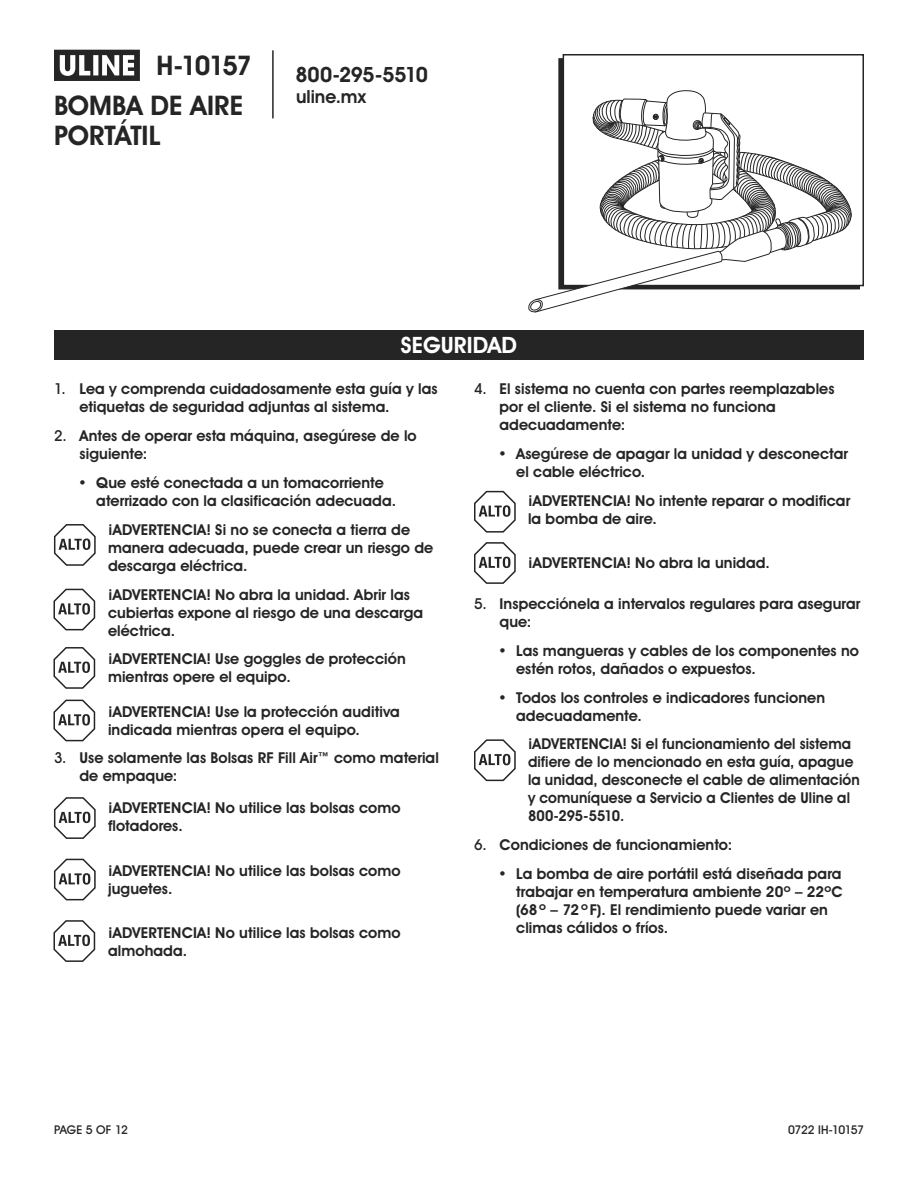
<style>
.page{position:relative;width:918px;height:1188px;background:#fff}
.page>*{position:absolute;margin:0;border:0;box-sizing:border-box;transform-origin:0 0}
.t1{font:700 27px/30px "Uline Two Knine";color:#252525}
.t2{font:700 22.5px "Uline Two Knine";letter-spacing:.005em;color:#fff}
.t3{font:700 21px "Uline Two Knine";letter-spacing:-.02em;color:#252525}
.t4{font:700 18px "Uline Two Knine";color:#252525}
.t5{font:700 15px/18px "Uline Two Knine";letter-spacing:.005em;color:#252525}
.t6{font:700 15px/18px "Uline Two Knine";letter-spacing:.005em;color:#252525;scale:.96 1}
.t7{font:12px "Uline Two Knine";letter-spacing:-.03em;color:#252525}
.s1{font-weight:400}
</style>
<div class="page">
<hr style="left:272px;top:50px;width:2px;height:68px;background:#252525">
<svg style="left:54px;top:50px;width:86px;height:31px"></svg>
<div style="left:54px;top:330px;width:810px;height:30px;background:#252525"></div>
<svg style="left:474px;top:491px;width:42px;height:42px"></svg>
<svg style="left:474px;top:542px;width:42px;height:42px"></svg>
<svg style="left:474px;top:739px;width:42px;height:42px"></svg>
<svg style="left:53px;top:920px;width:42px;height:42px"></svg>
<svg style="left:54px;top:859px;width:42px;height:41px"></svg>
<svg style="left:54px;top:797px;width:42px;height:42px"></svg>
<svg style="left:53px;top:700px;width:42px;height:41px"></svg>
<svg style="left:53px;top:647px;width:42px;height:42px"></svg>
<svg style="left:53px;top:589px;width:42px;height:41px"></svg>
<svg style="left:54px;top:524px;width:42px;height:42px"></svg>
<div style="left:563px;top:54px;width:301px;height:232px;border:2px solid #252525"></div>
<svg style="left:528px;top:90px;width:324px;height:223px"></svg>
<h1 class="t1" style="left:157px;top:50px;width:97px">H-10157</h1>
<h1 class="t1" style="left:54px;top:90px;width:191px">BOMBA DE AIRE<br>PORTÁTIL</h1>
<h3 class="t3" style="left:295px;top:62px;width:134px">800-295-5510</h3>
<p class="t4" style="left:296px;top:86px;width:71px">uline.mx</p>
<h2 class="t2" style="left:401px;top:332px;width:118px">SEGURIDAD</h2>
<p class="t5" style="left:80px;top:380px;width:360px;text-indent:-26px"><span class="s1">1.</span> Lea y comprenda cuidadosamente esta guía y las etiquetas de seguridad adjuntas al sistema.</p>
<p class="t5" style="left:80px;top:427px;width:339px;text-indent:-26px"><span class="s1">2.</span> Antes de operar esta máquina, asegúrese de lo siguiente:</p>
<p class="t5" style="left:96px;top:474px;width:301px;text-indent:-18px">• Que esté conectada a un tomacorriente aterrizado con la clasificación adecuada.</p>
<p class="t5" style="left:108px;top:520px;width:327px">¡ADVERTENCIA! Si no se conecta a tierra de manera adecuada, puede crear un riesgo de descarga eléctrica.</p>
<p class="t5" style="left:108px;top:585px;width:317px">¡ADVERTENCIA! No abra la unidad. Abrir las cubiertas expone al riesgo de una descarga eléctrica.</p>
<p class="t5" style="left:108px;top:650px;width:299px">¡ADVERTENCIA! Use goggles de protección mientras opere el equipo.</p>
<p class="t5" style="left:108px;top:702px;width:293px">¡ADVERTENCIA! Use la protección auditiva indicada mientras opera el equipo.</p>
<p class="t5" style="left:80px;top:749px;width:361px;text-indent:-26px"><span class="s1">3.</span> Use solamente las Bolsas RF Fill Air™ como material de empaque:</p>
<p class="t5" style="left:108px;top:799px;width:294px">¡ADVERTENCIA! No utilice las bolsas como flotadores.</p>
<p class="t5" style="left:108px;top:862px;width:294px">¡ADVERTENCIA! No utilice las bolsas como juguetes.</p>
<p class="t5" style="left:108px;top:923px;width:294px">¡ADVERTENCIA! No utilice las bolsas como almohada.</p>
<p class="t5" style="left:500px;top:380px;width:337px;text-indent:-26px"><span class="s1">4.</span> El sistema no cuenta con partes reemplazables por el cliente. Si el sistema no funciona adecuadamente:</p>
<p class="t5" style="left:516px;top:445px;width:333px;text-indent:-18px">• Asegúrese de apagar la unidad y desconectar el cable eléctrico.</p>
<p class="t5" style="left:528px;top:492px;width:324px">¡ADVERTENCIA! No intente reparar o modificar la bomba de aire.</p>
<p class="t5" style="left:528px;top:553px;width:243px">¡ADVERTENCIA! No abra la unidad.</p>
<p class="t5" style="left:500px;top:595px;width:363px;text-indent:-26px"><span class="s1">5.</span> Inspecciónela a intervalos regulares para asegurar que:</p>
<p class="t5" style="left:516px;top:641px;width:344px;text-indent:-18px">• Las mangueras y cables de los componentes no estén rotos, dañados o expuestos.</p>
<p class="t5" style="left:516px;top:688px;width:310px;text-indent:-18px">• Todos los controles e indicadores funcionen adecuadamente.</p>
<p class="t6" style="left:528px;top:735px;width:347px">¡ADVERTENCIA! Si el funcionamiento del sistema difiere de lo mencionado en esta guía, apague la unidad, desconecte el cable de alimentación y comuníquese a Servicio a Clientes de Uline al 800-295-5510.</p>
<p class="t5" style="left:474px;top:836px;width:260px"><span class="s1">6.</span> Condiciones de funcionamiento:</p>
<p class="t5" style="left:516px;top:865px;width:328px;text-indent:-18px">• La bomba de aire portátil está diseñada para trabajar en temperatura ambiente 20º – 22ºC (68º – 72º F). El rendimiento puede variar en climas cálidos o fríos.</p>
<p class="t7" style="left:54px;top:1122px;width:75px">PAGE 5 OF 12</p>
<p class="t7" style="left:788px;top:1122px;width:77px">0722 IH-10157</p>
</div>
